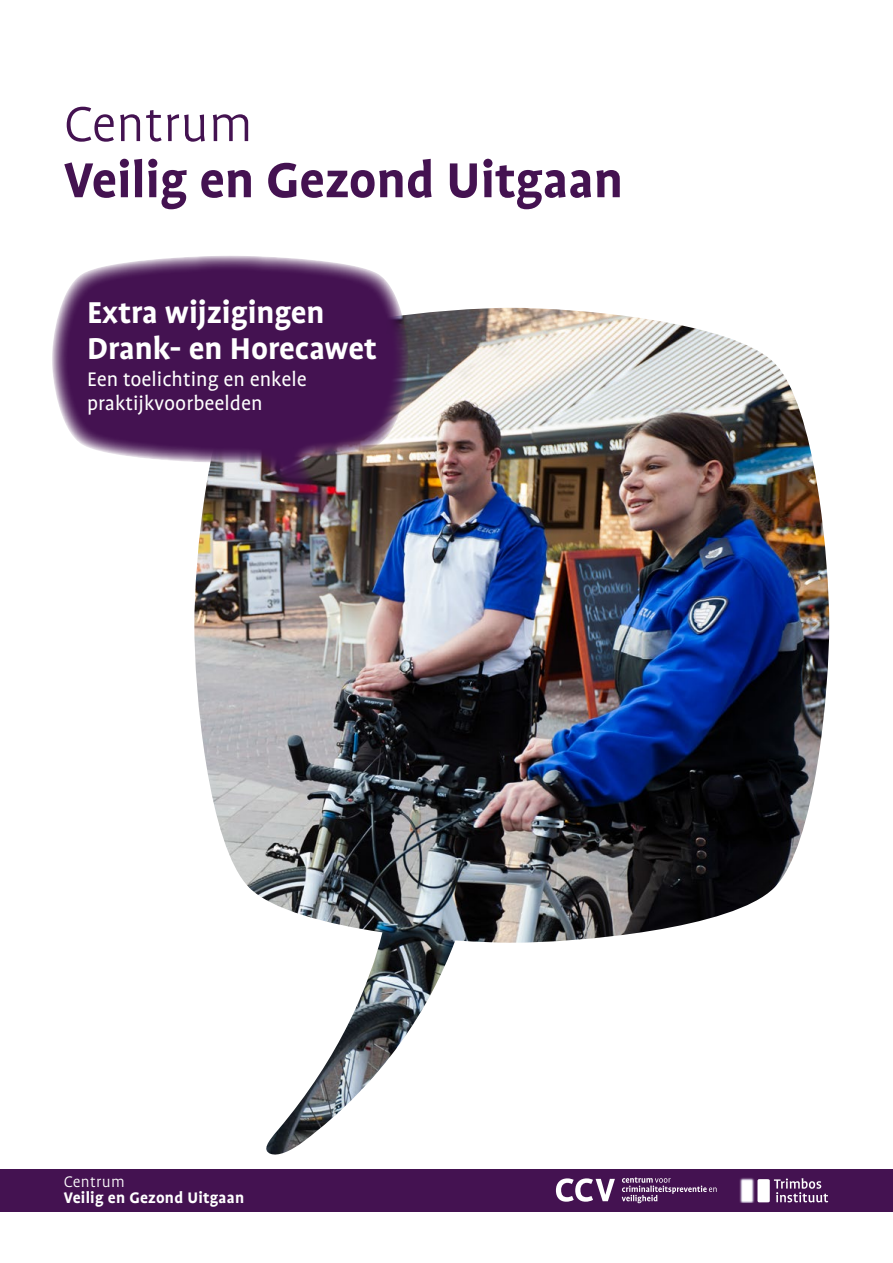
<style>
.page{position:relative;width:893px;height:1263px;background:#fff}
.page>*{position:absolute;margin:0;border:0;box-sizing:border-box;transform-origin:0 0}
.t1{font:700 56.1px "Profile";color:#441251}
.t2{font:300 56.1px "Profile";color:#441251}
.Streamer{font:700 34.5px/36px "Profile";color:#fff}
.Streamer-2{font:22.5px/24px "Profile";color:#fff}
.Inleiding{font:700 17.55px "Profile";letter-spacing:.015em;color:#fff}
.Inleiding-2{font:300 17.55px "Profile";letter-spacing:.02em;color:#fff}
</style>
<div class="page">
<img style="left:194px;top:308px;width:635px;height:847px">
<svg style="left:52px;top:256px;width:356px;height:277px;fill:#441251"></svg>
<div style="left:0;top:1169px;width:893px;height:43px;background:#441251"></div>
<svg style="left:774px;top:1178px;width:54px;height:24px"></svg>
<div style="left:758px;top:1179px;width:12px;height:23px;background:#fff"></div>
<img style="left:739px;top:1178px;width:29px;height:25px">
<img style="left:758px;top:1179px;width:10px;height:23px">
<svg style="left:556px;top:1178px;width:59px;height:24px"></svg>
<svg style="left:622px;top:1177px;width:95px;height:26px"></svg>
<p class="t2" style="left:64px;top:95px;width:191px">Centrum</p>
<p class="t1" style="left:64px;top:150px;width:561px">Veilig en Gezond Uitgaan</p>
<p class="Streamer" style="left:87px;top:294px;width:291px">Extra wijzigingen<br>Drank- en Horecawet</p>
<p class="Streamer-2" style="left:87px;top:367px;width:221px">Een toelichting en enkele praktijkvoorbeelden</p>
<p class="Inleiding-2" style="left:64px;top:1173px;width:63px">Centrum</p>
<p class="Inleiding" style="left:64px;top:1188px;width:182px">Veilig en Gezond Uitgaan</p>
</div>
